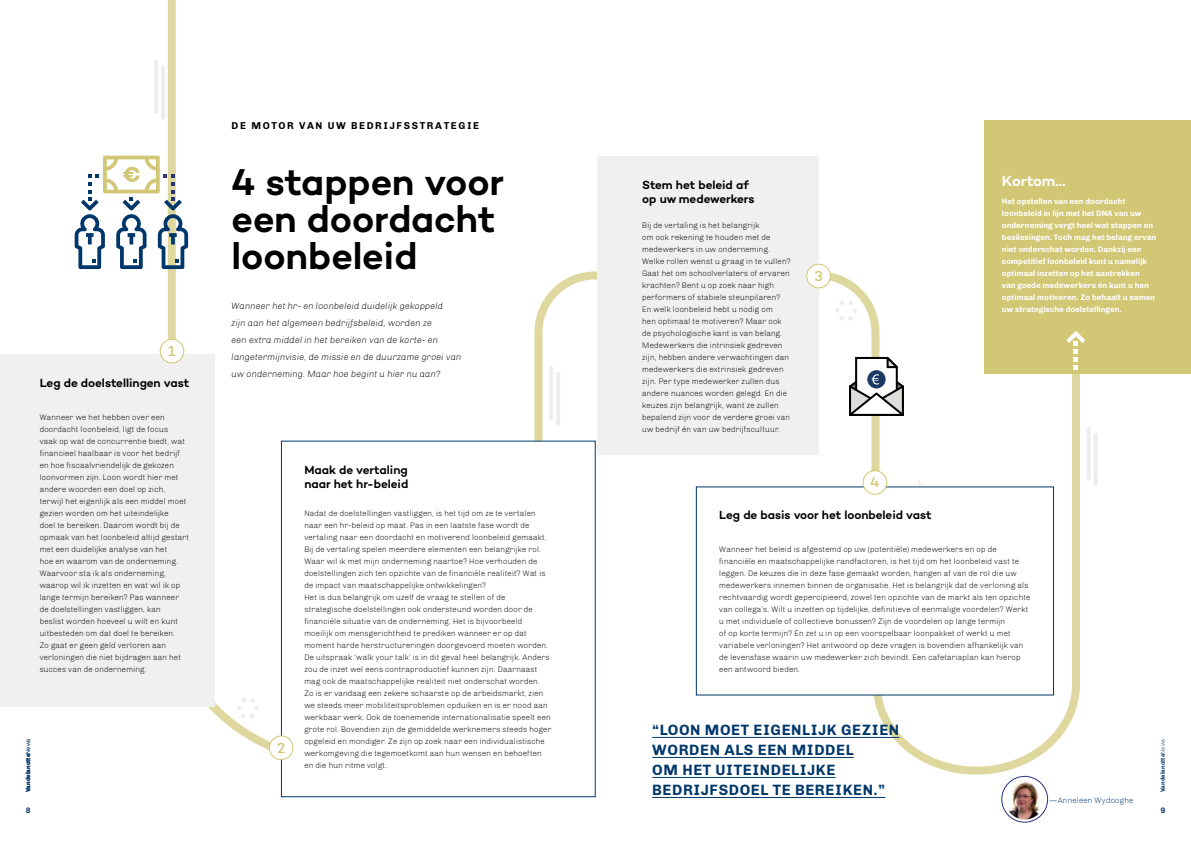
<style>
.page{position:relative;width:1191px;height:842px;background:#fff}
.page>*{position:absolute;margin:0;border:0;box-sizing:border-box;transform-origin:0 0}
.t1{font:600 38px/37px "Campton";letter-spacing:-.005em;color:#000}
.t2{font:700 15px/20px "Chivo";letter-spacing:.04em;color:#00376b}
.t3{font:600 15px "Campton";letter-spacing:-.01em;color:#fff}
.t4{font:500 14.7px "Campton";color:#d1c775}
.t5{font:600 12px/14.4px "Campton";letter-spacing:-.005em;color:#000}
.t6{font:700 10px "Chivo";letter-spacing:.16em;color:#000}
.t7{font:italic 300 9px/17px "Chivo";color:#000}
.t8{font:300 8px/12px "Chivo";color:#000}
.t9{font:700 8px/12px "Chivo";color:#fff}
.t10{font:300 8px "Chivo";color:#00376b}
.t11{font:700 8px "Chivo";color:#00376b}
.t12{font:700 6px "Chivo";color:#00376b}
.s1{font-weight:300}
</style>
<div class="page">
<svg style="left:543px;top:271px;width:54px;height:53px"></svg>
<svg style="left:167px;top:0;width:376px;height:769px"></svg>
<div style="left:281px;top:441px;width:314px;height:356px;background:#fff"></div>
<div style="left:0;top:355px;width:214px;height:352px;background:#f0f0f0"></div>
<div style="left:597px;top:156px;width:221px;height:299px;background:#f0f0f0"></div>
<div style="left:985px;top:121px;width:206px;height:253px;background:#d1c775"></div>
<hr style="left:549px;top:366px;width:4px;height:54px;background:#ededed;border-radius:2px">
<hr style="left:556px;top:372px;width:4px;height:54px;background:#ededed;border-radius:2px">
<hr style="left:1086px;top:427px;width:4px;height:54px;background:#ededed;border-radius:2px">
<hr style="left:1093px;top:433px;width:4px;height:54px;background:#ededed;border-radius:2px">
<hr style="left:154px;top:60px;width:4px;height:54px;background:#ededed;border-radius:2px">
<hr style="left:161px;top:66px;width:4px;height:54px;background:#ededed;border-radius:2px">
<div style="left:160px;top:339px;width:24px;height:24px;background:#fff;border-radius:50%"></div>
<div style="left:160px;top:339px;width:24px;height:24px;border:1px solid #d1c775;border-radius:50%"></div>
<div style="left:269px;top:736px;width:24px;height:23px;background:#fff;border-radius:50%"></div>
<div style="left:269px;top:735px;width:24px;height:25px;border:1px solid #d1c775;border-radius:50%"></div>
<div style="left:806px;top:264px;width:24px;height:24px;background:#fff;border-radius:50%"></div>
<div style="left:806px;top:264px;width:25px;height:24px;border:1px solid #d1c775;border-radius:50%"></div>
<svg style="left:872px;top:335px;width:208px;height:441px"></svg>
<div style="left:696px;top:487px;width:357px;height:208px;background:#fff"></div>
<div style="left:1001px;top:776px;width:46px;height:46px;border:1px solid #283583;border-radius:50%"></div>
<img style="left:1005px;top:780px;width:39px;height:39px;border-radius:20px">
<hr style="left:652px;top:737px;width:247px;height:1px;background:#00376b">
<hr style="left:652px;top:757px;width:201px;height:1px;background:#00376b">
<hr style="left:652px;top:777px;width:183px;height:1px;background:#00376b">
<hr style="left:652px;top:797px;width:233px;height:1px;background:#00376b">
<svg style="left:817px;top:270px;width:87px;height:225px"></svg>
<svg style="left:237px;top:698px;width:22px;height:20px"></svg>
<svg style="left:75px;top:156px;width:113px;height:113px"></svg>
<svg style="left:1066px;top:331px;width:19px;height:39px"></svg>
<h3 class="t4" style="left:168px;top:342px;width:9px">1</h3>
<h3 class="t5" style="left:40px;top:375px;width:151px">Leg de doelstellingen vast</h3>
<p class="t8" style="left:40px;top:411px;width:151px">Wanneer we het hebben over een doordacht loonbeleid, ligt de focus<br>vaak op wat de concurrentie biedt, wat financieel haalbaar is voor het bedrijf en hoe fiscaalvriendelijk de gekozen loonvormen zijn. Loon wordt hier met andere woorden een doel op zich, terwijl het eigenlijk als een middel moet gezien worden om het uiteindelijke<br>doel te bereiken. Daarom wordt bij de opmaak van het loonbeleid altijd gestart met een duidelijke analyse van het<br>hoe en waarom van de onderneming.<br>Waarvoor sta ik als onderneming, waarop wil ik inzetten en wat wil ik op lange termijn bereiken? Pas wanneer de doelstellingen vastliggen, kan<br>beslist worden hoeveel u wilt en kunt uitbesteden om dat doel te bereiken.<br>Zo gaat er geen geld verloren aan verloningen die niet bijdragen aan het succes van de onderneming.</p>
<p class="t12" style="left:24px;top:792px;width:55px;rotate:-90deg">Vandelanotte<span class="s1">News</span></p>
<p class="t11" style="left:26px;top:806px;width:6px">8</p>
<p class="t6" style="left:232px;top:120px;width:249px">DE MOTOR VAN UW BEDRIJFSSTRATEGIE</p>
<h1 class="t1" style="left:232px;top:163px;width:274px">4 stappen voor een doordacht loonbeleid</h1>
<p class="t7" style="left:232px;top:298px;width:231px">Wanneer het hr- en loonbeleid duidelijk gekoppeld<br>zijn aan het algemeen bedrijfsbeleid, worden ze<br>een extra middel in het bereiken van de korte- en langetermijnvisie, de missie en de duurzame groei van uw onderneming. Maar hoe begint u hier nu aan?</p>
<h3 class="t4" style="left:277px;top:738px;width:10px">2</h3>
<h3 class="t5" style="left:304px;top:462px;width:105px">Maak de vertaling naar het hr-beleid</h3>
<p class="t8" style="left:304px;top:507px;width:249px">Nadat de doelstellingen vastliggen, is het tijd om ze te vertalen naar een hr-beleid op maat. Pas in een laatste fase wordt de vertaling naar een doordacht en motiverend loonbeleid gemaakt.<br>Bij de vertaling spelen meerdere elementen een belangrijke rol.<br>Waar wil ik met mijn onderneming naartoe? Hoe verhouden de doelstellingen zich ten opzichte van de financiële realiteit? Wat is de impact van maatschappelijke ontwikkelingen?<br>Het is dus belangrijk om uzelf de vraag te stellen of de strategische doelstellingen ook ondersteund worden door de financiële situatie van de onderneming. Het is bijvoorbeeld moeilijk om mensgerichtheid te prediken wanneer er op dat moment harde herstructureringen doorgevoerd moeten worden.<br>De uitspraak ‘walk your talk’ is in dit geval heel belangrijk. Anders zou de inzet wel eens contraproductief kunnen zijn. Daarnaast mag ook de maatschappelijke realiteit niet onderschat worden.<br>Zo is er vandaag een zekere schaarste op de arbeidsmarkt, zien we steeds meer mobiliteitsproblemen opduiken en is er nood aan werkbaar werk. Ook de toenemende internationalisatie speelt een grote rol. Bovendien zijn de gemiddelde werknemers steeds hoger opgeleid en mondiger. Ze zijn op zoek naar een individualistische werkomgeving die tegemoetkomt aan hun wensen en behoeften en die hun ritme volgt.</p>
<h3 class="t5" style="left:642px;top:177px;width:114px">Stem het beleid af op uw medewerkers</h3>
<p class="t8" style="left:642px;top:219px;width:150px">Bij de vertaling is het belangrijk<br>om ook rekening te houden met de medewerkers in uw onderneming.<br>Welke rollen wenst u graag in te vullen?<br>Gaat het om schoolverlaters of ervaren krachten? Bent u op zoek naar high performers of stabiele steunpilaren?<br>En welk loonbeleid hebt u nodig om<br>hen optimaal te motiveren? Maar ook de psychologische kant is van belang.<br>Medewerkers die intrinsiek gedreven zijn, hebben andere verwachtingen dan medewerkers die extrinsiek gedreven zijn. Per type medewerker zullen dus andere nuances worden gelegd. En die keuzes zijn belangrijk, want ze zullen bepalend zijn voor de verdere groei van uw bedrijf én van uw bedrijfscultuur.</p>
<h3 class="t4" style="left:814px;top:267px;width:10px">3</h3>
<h3 class="t4" style="left:870px;top:473px;width:11px">4</h3>
<h2 class="t3" style="left:1002px;top:171px;width:65px">Kortom…</h2>
<p class="t9" style="left:1002px;top:195px;width:156px">Het opstellen van een doordacht loonbeleid in lijn met het DNA van uw onderneming vergt heel wat stappen en beslissingen. Toch mag het belang ervan niet onderschat worden. Dankzij een competitief loonbeleid kunt u namelijk optimaal inzetten op het aantrekken<br>van goede medewerkers én kunt u hen optimaal motiveren. Zo behaalt u samen uw strategische doelstellingen.</p>
<h3 class="t5" style="left:719px;top:508px;width:214px">Leg de basis voor het loonbeleid vast</h3>
<p class="t8" style="left:719px;top:543px;width:313px">Wanneer het beleid is afgestemd op uw (potentiële) medewerkers en op de financiële en maatschappelijke randfactoren, is het tijd om het loonbeleid vast te leggen. De keuzes die in deze fase gemaakt worden, hangen af van de rol die uw medewerkers innemen binnen de organisatie. Het is belangrijk dat de verloning als rechtvaardig wordt gepercipieerd, zowel ten opzichte van de markt als ten opzichte van collega’s. Wilt u inzetten op tijdelijke, definitieve of eenmalige voordelen? Werkt u met individuele of collectieve bonussen? Zijn de voordelen op lange termijn<br>of op korte termijn? En zet u in op een voorspelbaar loonpakket of werkt u met variabele verloningen? Het antwoord op deze vragen is bovendien afhankelijk van de levensfase waarin uw medewerker zich bevindt. Een cafetariaplan kan hierop een antwoord bieden.</p>
<h2 class="t2" style="left:652px;top:720px;width:249px">“LOON MOET EIGENLIJK GEZIEN<br>WORDEN ALS EEN MIDDEL<br>OM HET UITEINDELIJKE<br>BEDRIJFSDOEL TE BEREIKEN.”</h2>
<p class="t10" style="left:1049px;top:796px;width:86px">—Anneleen Wydooghe</p>
<p class="t12" style="left:1159px;top:792px;width:55px;rotate:-90deg">Vandelanotte<span class="s1">News</span></p>
<p class="t11" style="left:1160px;top:806px;width:6px">9</p>
</div>
